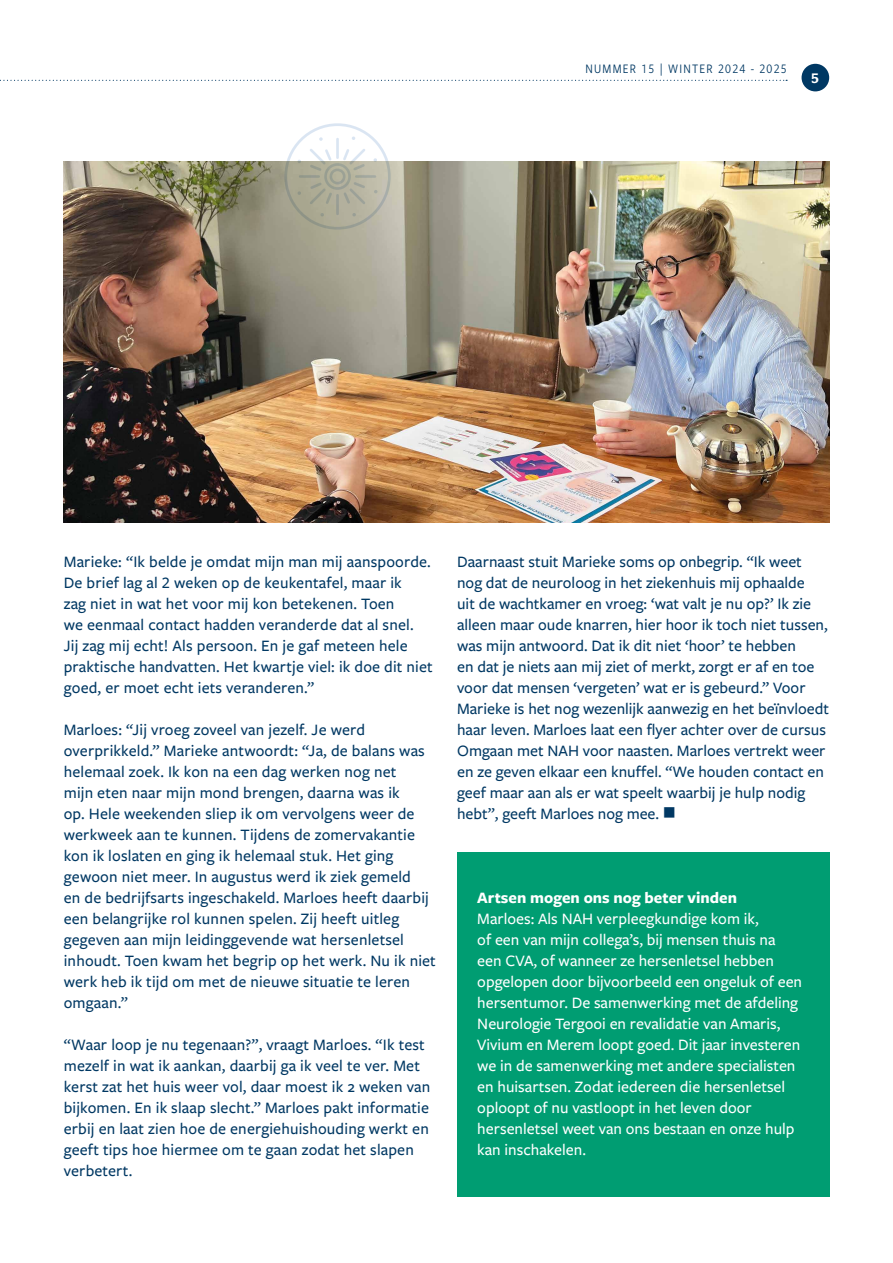
<style>
.page{position:relative;width:893px;height:1263px;background:#fff}
.page>*{position:absolute;margin:0;border:0;box-sizing:border-box;transform-origin:0 0}
.t1{font:500 16.5px/21px "Freight Sans Pro";letter-spacing:.01em;color:#003863}
.t2{font:500 16.5px/21px "Freight Sans Pro";color:#fff}
.t3{font:700 16.5px "Freight Sans Pro";color:#fff}
.t4{font:700 15px "Avance Pro";color:#fff}
.t5{font:13.5px "Freight Sans Cnd Pro";letter-spacing:.09em;color:#003863}
</style>
<div class="page">
<div style="left:801px;top:64px;width:28px;height:27px;background:#003863;border-radius:50%"></div>
<svg style="left:0;top:80px;width:787px;height:1px"></svg>
<img style="left:64px;top:161px;width:765px;height:362px">
<div style="left:457px;top:853px;width:372px;height:344px;background:#009d72"></div>
<svg style="left:284px;top:123px;width:107px;height:107px"></svg>
<p class="t5" style="left:586px;top:60px;width:203px">NUMMER 15 | WINTER 2024 - 2025</p>
<p class="t4" style="left:811px;top:68px;width:9px">5</p>
<p class="t1" style="left:64px;top:551px;width:371px">Marieke: “Ik belde je omdat mijn man mij aanspoorde.<br>De brief lag al 2 weken op de keukentafel, maar ik<br>zag niet in wat het voor mij kon betekenen. Toen<br>we eenmaal contact hadden veranderde dat al snel.<br>Jij zag mij echt! Als persoon. En je gaf meteen hele praktische handvatten. Het kwartje viel: ik doe dit niet goed, er moet echt iets veranderen.”</p>
<p class="t1" style="left:64px;top:719px;width:374px">Marloes: “Jij vroeg zoveel van jezelf. Je werd overprikkeld.” Marieke antwoordt: “Ja, de balans was helemaal zoek. Ik kon na een dag werken nog net<br>mijn eten naar mijn mond brengen, daarna was ik<br>op. Hele weekenden sliep ik om vervolgens weer de werkweek aan te kunnen. Tijdens de zomervakantie kon ik loslaten en ging ik helemaal stuk. Het ging gewoon niet meer. In augustus werd ik ziek gemeld<br>en de bedrijfsarts ingeschakeld. Marloes heeft daarbij een belangrijke rol kunnen spelen. Zij heeft uitleg gegeven aan mijn leidinggevende wat hersenletsel inhoudt. Toen kwam het begrip op het werk. Nu ik niet werk heb ik tijd om met de nieuwe situatie te leren omgaan.”</p>
<p class="t1" style="left:64px;top:1034px;width:368px">“Waar loop je nu tegenaan?”, vraagt Marloes. “Ik test mezelf in wat ik aankan, daarbij ga ik veel te ver. Met kerst zat het huis weer vol, daar moest ik 2 weken van bijkomen. En ik slaap slecht.” Marloes pakt informatie erbij en laat zien hoe de energiehuishouding werkt en geeft tips hoe hiermee om te gaan zodat het slapen verbetert.</p>
<p class="t1" style="left:457px;top:551px;width:373px">Daarnaast stuit Marieke soms op onbegrip. “Ik weet nog dat de neuroloog in het ziekenhuis mij ophaalde<br>uit de wachtkamer en vroeg: ‘wat valt je nu op?’ Ik zie alleen maar oude knarren, hier hoor ik toch niet tussen, was mijn antwoord. Dat ik dit niet ‘hoor’ te hebben<br>en dat je niets aan mij ziet of merkt, zorgt er af en toe voor dat mensen ‘vergeten’ wat er is gebeurd.” Voor Marieke is het nog wezenlijk aanwezig en het beïnvloedt haar leven. Marloes laat een flyer achter over de cursus Omgaan met NAH voor naasten. Marloes vertrekt weer en ze geven elkaar een knuffel. “We houden contact en geef maar aan als er wat speelt waarbij je hulp nodig hebt”, geeft Marloes nog mee. ■</p>
<p class="t3" style="left:477px;top:886px;width:261px">Artsen mogen ons nog beter vinden</p>
<p class="t2" style="left:477px;top:908px;width:326px">Marloes: Als NAH verpleegkundige kom ik,<br>of een van mijn collega’s, bij mensen thuis na een CVA, of wanneer ze hersenletsel hebben opgelopen door bijvoorbeeld een ongeluk of een hersentumor. De samenwerking met de afdeling Neurologie Tergooi en revalidatie van Amaris, Vivium en Merem loopt goed. Dit jaar investeren we in de samenwerking met andere specialisten en huisartsen. Zodat iedereen die hersenletsel oploopt of nu vastloopt in het leven door hersenletsel weet van ons bestaan en onze hulp kan inschakelen.</p>
</div>
